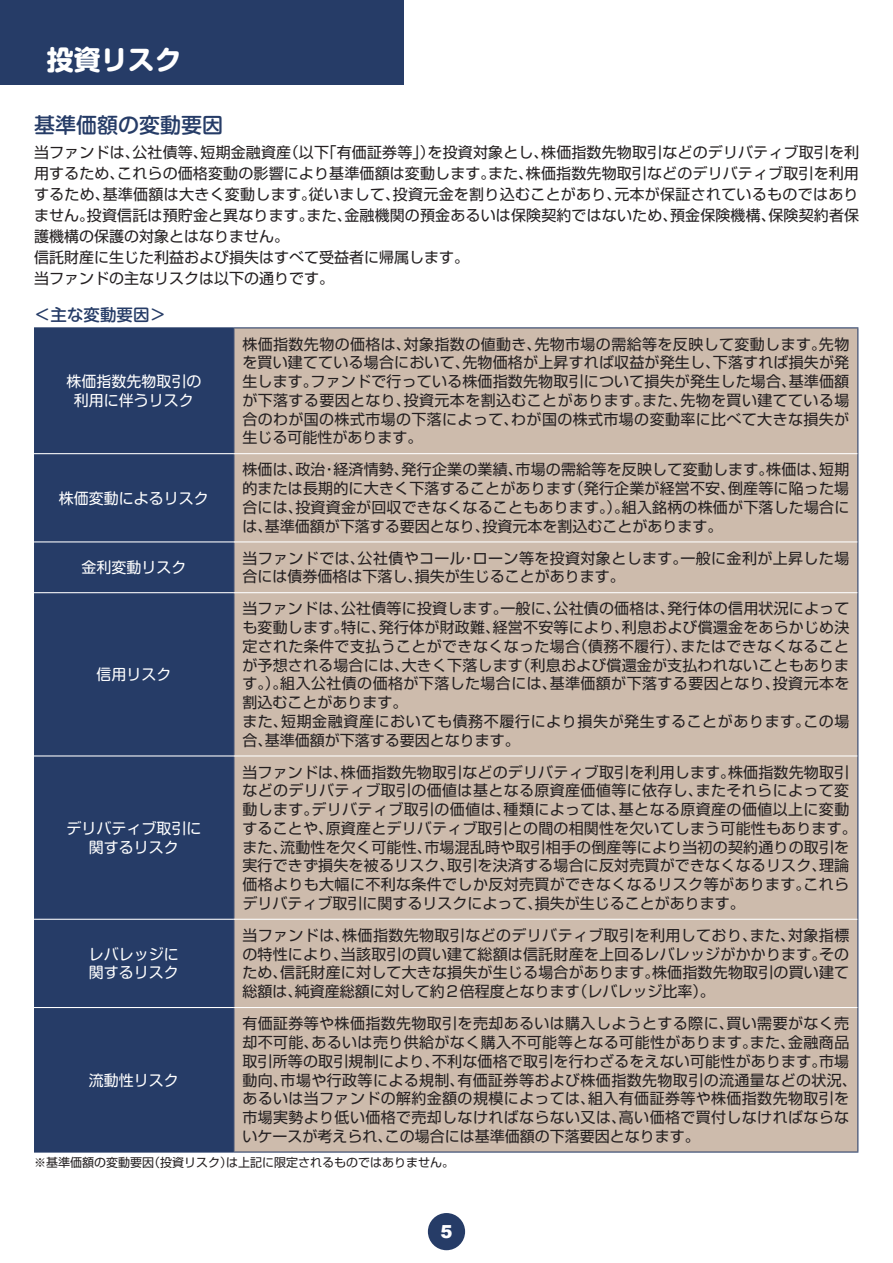
<style>
.page{position:relative;width:893px;height:1263px;background:#fff}
.page>*{position:absolute;margin:0;border:0;box-sizing:border-box;transform-origin:0 0}
.t1{font:700 27px "Shin M Go Pro";color:#fff}
.t2{font:500 21px "Shin M Go Pro";color:#263c67}
.t3{font:900 18px "Arial";color:#fff}
.t4{font:500 16.5px "Shin M Go Pro";color:#263c67}
.t5{font:15px/18.8px "Shin Go Pro";letter-spacing:.01em;color:#231f20}
.t6{font:15px/18.8px "Shin M Go Pro";color:#fff;text-align:center}
.t7{font:12px "Shin Go Pro";color:#231f20}
</style>
<div class="page">
<div style="left:0;top:0;width:404px;height:85px;background:#263c67"></div>
<div style="left:428px;top:1213px;width:37px;height:37px;background:#263c67;border-radius:50%"></div>
<div style="left:34px;top:328px;width:199px;height:823px;background:#263c67"></div>
<div style="left:234px;top:328px;width:623px;height:823px;background:#cdbbac"></div>
<hr style="left:34px;top:327px;width:200px;height:1px;background:#263c67">
<hr style="left:234px;top:327px;width:624px;height:1px;background:#263c67">
<hr style="left:233px;top:328px;width:1px;height:125px;background:#263c67">
<hr style="left:857px;top:328px;width:1px;height:126px;background:#263c67">
<hr style="left:233px;top:454px;width:1px;height:87px;background:#263c67">
<hr style="left:857px;top:454px;width:1px;height:88px;background:#263c67">
<hr style="left:233px;top:542px;width:1px;height:50px;background:#263c67">
<hr style="left:857px;top:542px;width:1px;height:51px;background:#263c67">
<hr style="left:233px;top:593px;width:1px;height:162px;background:#263c67">
<hr style="left:857px;top:593px;width:1px;height:163px;background:#263c67">
<hr style="left:233px;top:756px;width:1px;height:163px;background:#263c67">
<hr style="left:857px;top:756px;width:1px;height:163px;background:#263c67">
<hr style="left:233px;top:920px;width:1px;height:87px;background:#263c67">
<hr style="left:857px;top:919px;width:1px;height:88px;background:#263c67">
<hr style="left:233px;top:1008px;width:1px;height:143px;background:#263c67">
<hr style="left:857px;top:1007px;width:1px;height:144px;background:#263c67">
<hr style="left:34px;top:1151px;width:200px;height:1px;background:#263c67">
<hr style="left:234px;top:1151px;width:624px;height:1px;background:#263c67">
<hr style="left:34px;top:453px;width:200px;height:1px;background:#fff">
<hr style="left:34px;top:541px;width:200px;height:1px;background:#fff">
<hr style="left:34px;top:592px;width:200px;height:1px;background:#fff">
<hr style="left:34px;top:755px;width:200px;height:1px;background:#fff">
<hr style="left:34px;top:919px;width:200px;height:1px;background:#fff">
<hr style="left:34px;top:1007px;width:200px;height:1px;background:#fff">
<hr style="left:234px;top:453px;width:623px;height:1px;background:#fff">
<hr style="left:234px;top:541px;width:623px;height:1px;background:#fff">
<hr style="left:234px;top:592px;width:623px;height:1px;background:#fff">
<hr style="left:234px;top:755px;width:623px;height:1px;background:#fff">
<hr style="left:234px;top:919px;width:623px;height:1px;background:#fff">
<hr style="left:234px;top:1007px;width:623px;height:1px;background:#fff">
<h1 class="t1" style="left:47px;top:37px;width:137px">投資リスク</h1>
<h2 class="t2" style="left:34px;top:108px;width:190px">基準価額の変動要因</h2>
<p class="t5" style="left:34px;top:140px;width:827px;line-height:21px">当ファンドは、公社債等、短期金融資産（以下「有価証券等」）を投資対象とし、株価指数先物取引などのデリバティブ取引を利用するため、これらの価格変動の影響により基準価額は変動します。また、株価指数先物取引などのデリバティブ取引を利用するため、基準価額は大きく変動します。従いまして、投資元金を割り込むことがあり、元本が保証されているものではありません。投資信託は預貯金と異なります。また、金融機関の預金あるいは保険契約ではないため、預金保険機構、保険契約者保護機構の保護の対象とはなりません。<br>信託財産に生じた利益および損失はすべて受益者に帰属します。<br>当ファンドの主なリスクは以下の通りです。</p>
<p class="t4" style="left:34px;top:301px;width:133px">＜主な変動要因＞</p>
<p class="t6" style="left:66px;top:370px;width:136px">株価指数先物取引の利用に伴うリスク</p>
<p class="t6" style="left:59px;top:487px;width:151px">株価変動によるリスク</p>
<p class="t5" style="left:242px;top:333px;width:608px;text-align:justify">株価指数先物の価格は、対象指数の値動き、先物市場の需給等を反映して変動します。先物を買い建てている場合において、先物価格が上昇すれば収益が発生し、下落すれば損失が発生します。ファンドで行っている株価指数先物取引について損失が発生した場合、基準価額が下落する要因となり、投資元本を割込むことがあります。また、先物を買い建てている場合のわが国の株式市場の下落によって、わが国の株式市場の変動率に比べて大きな損失が生じる可能性があります。</p>
<p class="t5" style="left:242px;top:458px;width:609px;text-align:justify">株価は、政治・経済情勢、発行企業の業績、市場の需給等を反映して変動します。株価は、短期的または長期的に大きく下落することがあります（発行企業が経営不安、倒産等に陥った場合には、投資資金が回収できなくなることもあります。）。組入銘柄の株価が下落した場合には、基準価額が下落する要因となり、投資元本を割込むことがあります。</p>
<p class="t6" style="left:81px;top:556px;width:106px">金利変動リスク</p>
<p class="t5" style="left:242px;top:547px;width:608px">当ファンドでは、公社債やコール・ローン等を投資対象とします。一般に金利が上昇した場合には債券価格は下落し、損失が生じることがあります。</p>
<p class="t6" style="left:96px;top:663px;width:76px">信用リスク</p>
<p class="t6" style="left:66px;top:817px;width:136px">デリバティブ取引に関するリスク</p>
<p class="t6" style="left:89px;top:943px;width:91px;text-align:left">レバレッジに関するリスク</p>
<p class="t5" style="left:242px;top:597px;width:609px">当ファンドは、公社債等に投資します。一般に、公社債の価格は、発行体の信用状況によっても変動します。特に、発行体が財政難、経営不安等により、利息および償還金をあらかじめ決定された条件で支払うことができなくなった場合（債務不履行）、またはできなくなることが予想される場合には、大きく下落します（利息および償還金が支払われないこともあります。）。組入公社債の価格が下落した場合には、基準価額が下落する要因となり、投資元本を割込むことがあります。<br>また、短期金融資産においても債務不履行により損失が発生することがあります。この場合、基準価額が下落する要因となります。</p>
<p class="t5" style="left:242px;top:761px;width:616px">当ファンドは、株価指数先物取引などのデリバティブ取引を利用します。株価指数先物取引などのデリバティブ取引の価値は基となる原資産価値等に依存し、またそれらによって変動します。デリバティブ取引の価値は、種類によっては、基となる原資産の価値以上に変動することや、原資産とデリバティブ取引との間の相関性を欠いてしまう可能性もあります。また、流動性を欠く可能性、市場混乱時や取引相手の倒産等により当初の契約通りの取引を実行できず損失を被るリスク、取引を決済する場合に反対売買ができなくなるリスク、理論価格よりも大幅に不利な条件でしか反対売買ができなくなるリスク等があります。これらデリバティブ取引に関するリスクによって、損失が生じることがあります。</p>
<p class="t5" style="left:242px;top:924px;width:608px;text-align:justify">当ファンドは、株価指数先物取引などのデリバティブ取引を利用しており、また、対象指標の特性により、当該取引の買い建て総額は信託財産を上回るレバレッジがかかります。そのため、信託財産に対して大きな損失が生じる場合があります。株価指数先物取引の買い建て総額は、純資産総額に対して約２倍程度となります（レバレッジ比率）。</p>
<p class="t5" style="left:242px;top:1012px;width:616px">有価証券等や株価指数先物取引を売却あるいは購入しようとする際に、買い需要がなく売却不可能、あるいは売り供給がなく購入不可能等となる可能性があります。また、金融商品取引所等の取引規制により、不利な価格で取引を行わざるをえない可能性があります。市場動向、市場や行政等による規制、有価証券等および株価指数先物取引の流通量などの状況、あるいは当ファンドの解約金額の規模によっては、組入有価証券等や株価指数先物取引を市場実勢より低い価格で売却しなければならない又は、高い価格で買付しなければならないケースが考えられ、この場合には基準価額の下落要因となります。</p>
<p class="t7" style="left:34px;top:1152px;width:422px">※基準価額の変動要因（投資リスク）は上記に限定されるものではありません。</p>
<p class="t6" style="left:89px;top:1069px;width:91px">流動性リスク</p>
<p class="t3" style="left:440px;top:1218px;width:14px">5</p>
</div>
